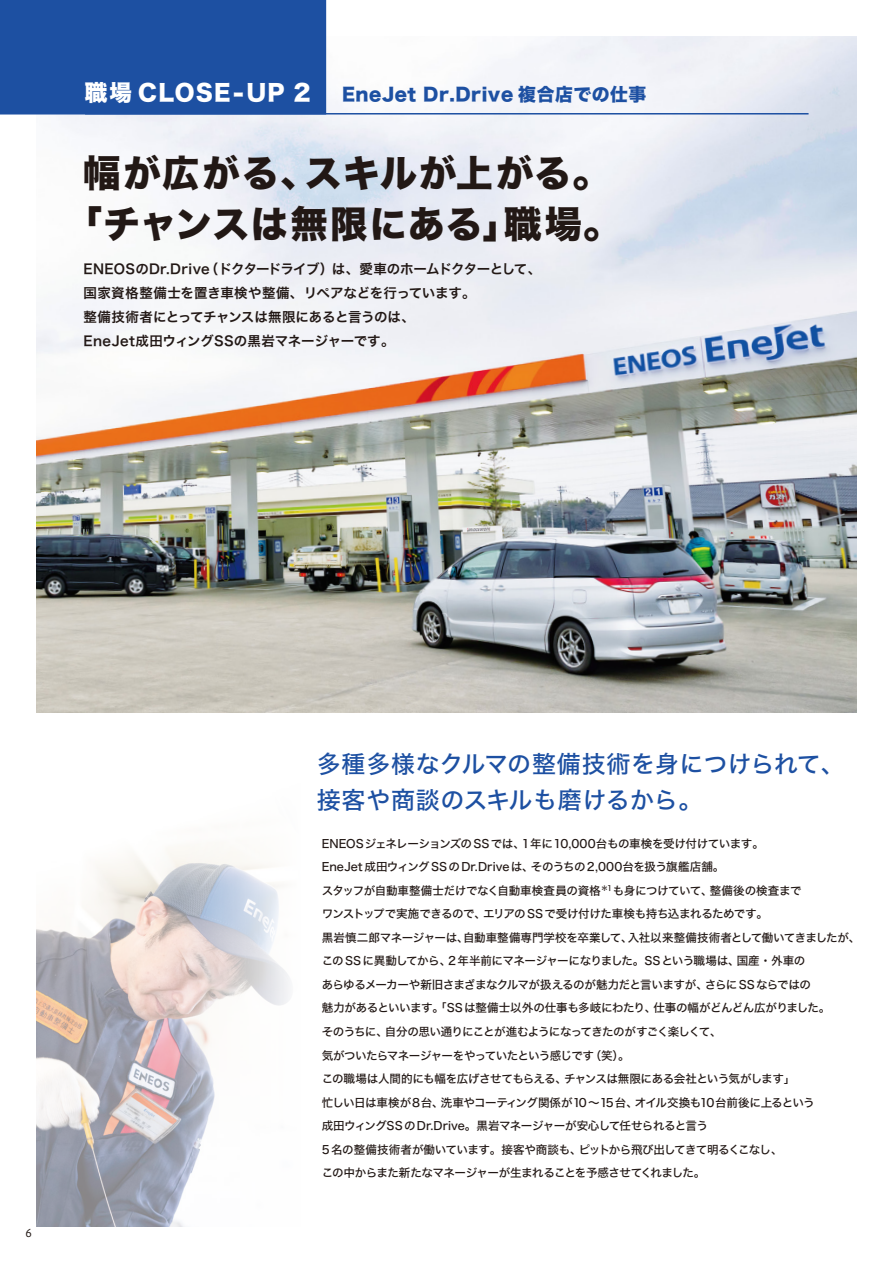
<style>
.page{position:relative;width:893px;height:1263px;background:#fff}
.page>*{position:absolute;margin:0;border:0;box-sizing:border-box;transform-origin:0 0}
.t1{font:37.2px/51px "Hira Kaku Std N W8";letter-spacing:.03em;color:#221815;text-align:center}
.t2{font:24px/36px "Hira Kaku Std N W5";letter-spacing:.03em;color:#1d50a2}
.t3{font:22.5px "Hira Kaku Std N W8";letter-spacing:.05em;color:#fff}
.t4{font:17.85px "Hira Kaku Std N W8";letter-spacing:.03em;color:#1d50a2}
.t5{font:13.5px/24px "Hira Kaku Std N W6";letter-spacing:-.01em;color:#221815}
.t6{font:11.55px/23.5px "Hira Kaku Std N W5";letter-spacing:-.04em;color:#221815}
.t7{font:10.5px "Hiragino UD Sans F Std W4";color:#221815}
</style>
<div class="page">
<img style="left:36px;top:36px;width:821px;height:676px">
<img style="left:36px;top:866px;width:63px;height:361px">
<svg style="left:99px;top:846px;width:191px;height:381px"></svg>
<div style="left:0;top:0;width:326px;height:115px;background:#1d50a2"></div>
<hr style="left:85px;top:113px;width:724px;height:2px;background:#1d50a2">
<h3 class="t3" style="left:85px;top:80px;width:228px">職場 CLOSE-UP 2</h3>
<h3 class="t4" style="left:342px;top:84px;width:306px">EneJet Dr.Drive 複合店での仕事</h3>
<h1 class="t1" style="left:65px;top:149px;width:557px">幅が広がる、スキルが上がる。「チャンスは無限にある」職場。</h1>
<p class="t5" style="left:83px;top:257px;width:459px">ENEOSのDr.Drive（ドクタードライブ）は、愛車のホームドクターとして、国家資格整備士を置き車検や整備、リペアなどを行っています。<br>整備技術者にとってチャンスは無限にあると言うのは、<br>EneJet成田ウィングSSの黒岩マネージャーです。</p>
<p class="t7" style="left:26px;top:1225px;width:8px">6</p>
<h2 class="t2" style="left:317px;top:746px;width:529px">多種多様なクルマの整備技術を身につけられて、接客や商談のスキルも磨けるから。</h2>
<p class="t6" style="left:322px;top:832px;width:540px">ENEOSジェネレーションズのSSでは、1年に10,000台もの車検を受け付けています。<br>EneJet成田ウィングSSのDr.Driveは、そのうちの2,000台を扱う旗艦店舗。<br>スタッフが自動車整備士だけでなく自動車検査員の資格<sup>＊1</sup>も身につけていて、整備後の検査まで<br>ワンストップで実施できるので、エリアのSSで受け付けた車検も持ち込まれるためです。<br>黒岩慎二郎マネージャーは、自動車整備専門学校を卒業して、入社以来整備技術者として働いてきましたが、このSSに異動してから、2年半前にマネージャーになりました。SSという職場は、国産・外車の<br>あらゆるメーカーや新旧さまざまなクルマが扱えるのが魅力だと言いますが、さらにSS ならではの<br>魅力があるといいます。「SSは整備士以外の仕事も多岐にわたり、仕事の幅がどんどん広がりました。<br>そのうちに、自分の思い通りにことが進むようになってきたのがすごく楽しくて、<br>気がついたらマネージャーをやっていたという感じです（笑）。<br>この職場は人間的にも幅を広げさせてもらえる、チャンスは無限にある会社という気がします」<br>忙しい日は車検が8台、洗車やコーティング関係が10 ～15台、オイル交換も10台前後に上るという<br>成田ウィングSSのDr.Drive。黒岩マネージャーが安心して任せられると言う<br>5 名の整備技術者が働いています。接客や商談も、ピットから飛び出してきて明るくこなし、<br>この中からまた新たなマネージャーが生まれることを予感させてくれました。</p>
</div>
